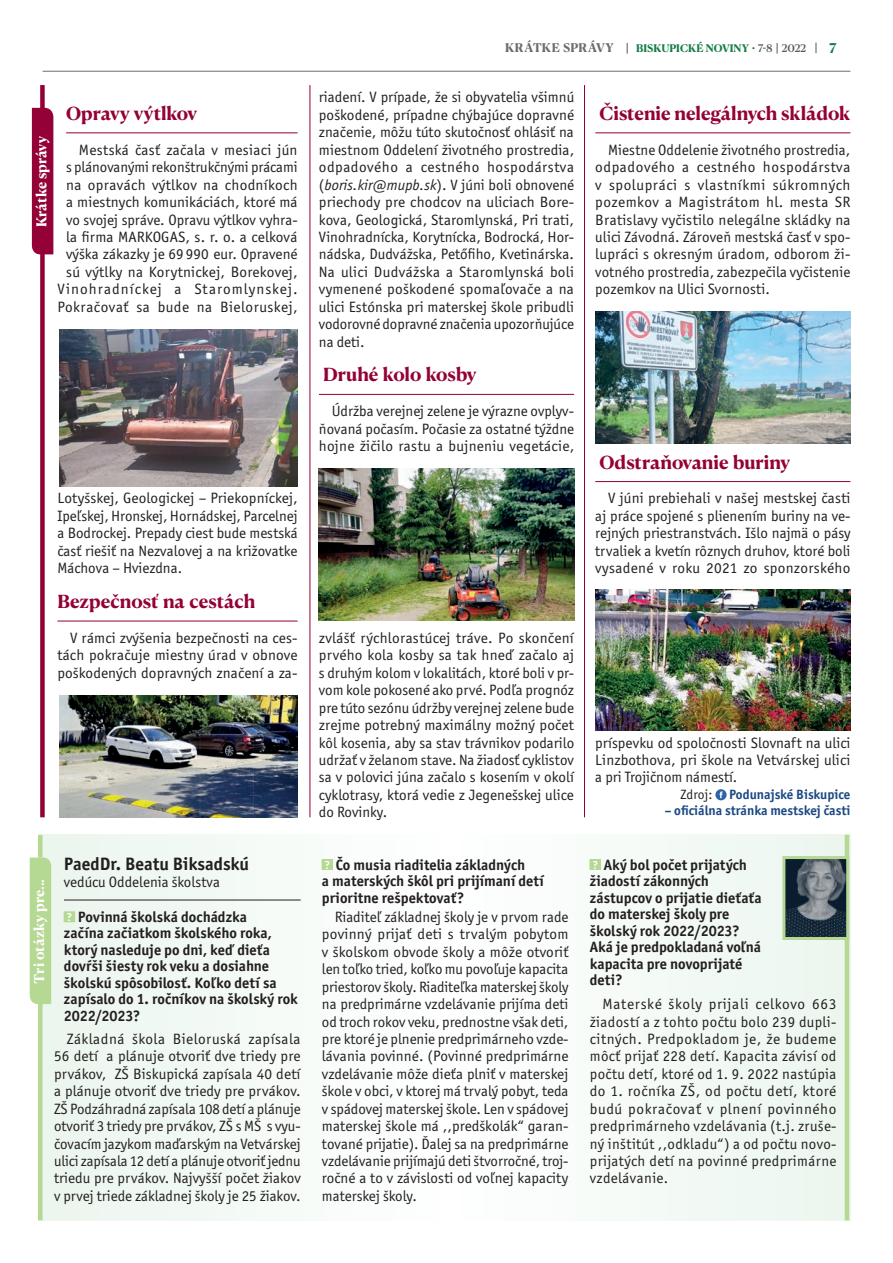
<style>
.page{position:relative;width:893px;height:1263px;background:#fff}
.page>*{position:absolute;margin:0;border:0;box-sizing:border-box;transform-origin:0 0}
.t1{font:700 18px "Canela Text";letter-spacing:-.005em;color:#940136}
.t2{font:700 18px "Officina Sans Itc TOT";color:#231f20}
.t3{font:15px/17.4px "Officina Sans Itc TOT";letter-spacing:.005em;color:#231f20;text-align:justify}
.t4{font:700 15px/16.5px "Officina Sans Itc TOT";color:#231f20}
.t5{font:700 13.65px "Canela Text";letter-spacing:-.005em;color:#fff}
.t6{font:700 13.5px "Officina Sans Itc TOT";color:#1d4985}
.t7{font:700 13.5px "Canela Text";color:#177d47}
.t8{font:700 12px "Canela Text";letter-spacing:.025em;color:#6c6d70}
.t9{font:700 10.5px "Canela Text";letter-spacing:-.005em;color:#177d47}
.s1{font-size:11.55px;color:#fff}
.s2{font-weight:500;font-size:13.5px}
.s3{font-weight:500;color:#57585a}
.s4{font-style:italic}
.s5{font-weight:400;color:#231f20}
</style>
<div class="page">
<hr style="left:43px;top:71px;width:807px;height:1px;background:#6c6d70">
<div style="left:40px;top:85px;width:5px;height:732px;background:#940136"></div>
<div style="left:32px;top:108px;width:21px;height:146px;background:#940136"></div>
<hr style="left:66px;top:133px;width:232px;height:1px;background:#940136">
<hr style="left:57px;top:621px;width:241px;height:1px;background:#940136">
<hr style="left:319px;top:394px;width:255px;height:1px;background:#940136">
<hr style="left:595px;top:133px;width:255px;height:1px;background:#940136">
<hr style="left:595px;top:481px;width:255px;height:1px;background:#940136">
<svg style="left:715px;top:789px;width:12px;height:11px"></svg>
<svg style="left:719px;top:791px;width:4px;height:7px"></svg>
<img style="left:60px;top:329px;width:238px;height:157px">
<img style="left:595px;top:312px;width:255px;height:131px">
<img style="left:595px;top:589px;width:255px;height:141px">
<img style="left:319px;top:469px;width:255px;height:152px">
<img style="left:60px;top:695px;width:238px;height:122px">
<hr style="left:310px;top:85px;width:1px;height:732px;background:#940136">
<hr style="left:584px;top:85px;width:1px;height:732px;background:#940136">
<div style="left:43px;top:835px;width:807px;height:385px;background:#f4faf6"></div>
<div style="left:38px;top:835px;width:5px;height:22px;background:#b5d892"></div>
<div style="left:38px;top:909px;width:5px;height:311px;background:#b5d892"></div>
<hr style="left:845px;top:835px;width:4px;height:385px;background:#b5d892">
<hr style="left:64px;top:900px;width:237px;height:1px;background:#231f20">
<div style="left:64px;top:912px;width:11px;height:10px;background:#b5d892"></div>
<div style="left:322px;top:859px;width:11px;height:10px;background:#b5d892"></div>
<div style="left:322px;top:859px;width:11px;height:11px;border:1px solid #b5d892"></div>
<div style="left:590px;top:859px;width:10px;height:10px;background:#b5d892"></div>
<div style="left:590px;top:859px;width:11px;height:11px;border:1px solid #b5d892"></div>
<div style="left:30px;top:857px;width:21px;height:147px;background:#b5d892"></div>
<img style="left:786px;top:860px;width:59px;height:76px">
<div style="left:782px;top:856px;width:67px;height:84px;border:3px solid #b5d892"></div>
<p class="t5" style="left:29px;top:227px;width:93px;rotate:-90deg">Krátke správy</p>
<p class="t1" style="left:66px;top:97px;width:133px">Opravy výtlkov</p>
<p class="t3" style="left:57px;top:141px;width:242px;text-align:right">Mestská časť začala v mesiaci jún<br>s plánovanými rekonštrukčnými prácami na opravách výtlkov na chodníkoch a miestnych komunikáciách, ktoré má vo svojej správe. Opravu výtlkov vyhra&shy;la firma MARKOGAS, s. r. o. a celková výška zákazky je 69 990 eur. Opravené sú výtlky na Korytnickej, Borekovej, Vinohradníckej a Staromlynskej.<br>Pokračovať sa bude na Bieloruskej,</p>
<p class="t3" style="left:57px;top:490px;width:242px">Lotyšskej, Geologickej – Priekopníckej, Ipeľskej, Hronskej, Hornádskej, Parcelnej a Bodrockej. Prepady ciest bude mestská časť riešiť na Nezvalovej a na križovatke Máchova – Hviezdna.</p>
<p class="t1" style="left:57px;top:585px;width:199px">Bezpečnosť na cestách</p>
<p class="t3" style="left:57px;top:629px;width:242px;text-indent:13px">V rámci zvýšenia bezpečnosti na ces&shy;tách pokračuje miestny úrad v obnove poškodených dopravných značení a za-</p>
<p class="t2" style="left:64px;top:852px;width:187px">PaedDr. Beatu Biksadskú</p>
<p class="t3" style="left:64px;top:873px;width:157px">vedúcu Oddelenia školstva</p>
<p class="t4" style="left:64px;top:908px;width:235px"><span class="s1">?</span> Povinná školská dochádzka<br>začína začiatkom školského roka, ktorý nasleduje po dni, keď dieťa dovŕši šiesty rok veku a dosiahne školskú spôsobilosť. Koľko detí sa zapísalo do 1. ročníkov na školský rok<br>2022/2023?</p>
<p class="t3" style="left:54px;top:1030px;width:248px;text-indent:13px">Základná škola Bieloruská zapísala 56 detí a plánuje otvoriť dve triedy pre prvákov, ZŠ Biskupická zapísala 40 detí a plánuje otvoriť dve triedy pre prvákov.<br>ZŠ Podzáhradná zapísala 108 detí a plánuje otvoriť 3 triedy pre prvákov, ZŠ s MŠ s vyu&shy;čovacím jazykom maďarským na Vetvárskej ulici zapísala 12 detí a plánuje otvoriť jednu triedu pre prvákov. Najvyšší počet žiakov v prvej triede základnej školy je 25 žiakov.</p>
<p class="t5" style="left:27px;top:984px;width:107px;rotate:-90deg">Tri otázky pre...</p>
<p class="t8" style="left:505px;top:37px;width:110px">KRÁTKE SPRÁVY</p>
<p class="t9" style="left:636px;top:39px;width:172px">BISKUPICKÉ NOVINY <span class="s2">·</span> <span class="s3">7-8 2022</span></p>
<p class="t7" style="left:829px;top:36px;width:9px">7</p>
<p class="t3" style="left:319px;top:89px;width:257px">riadení. V prípade, že si obyvatelia všimnú poškodené, prípadne chýbajúce dopravné značenie, môžu túto skutočnosť ohlásiť na miestnom Oddelení životného prostredia, odpadového a cestného hospodárstva (<span class="s4">boris.kir@mupb.sk</span>). V júni boli obnovené priechody pre chodcov na uliciach Bore&shy;kova, Geologická, Staromlynská, Pri trati, Vinohradnícka, Korytnícka, Bodrocká, Hor&shy;nádska, Dudvážska, Petőfiho, Kvetinárska.<br>Na ulici Dudvážska a Staromlynská boli vymenené poškodené spomaľovače a na ulici Estónska pri materskej škole pribudli vodorovné dopravné značenia upozorňujúce na deti.</p>
<p class="t1" style="left:323px;top:358px;width:155px">Druhé kolo kosby</p>
<p class="t3" style="left:319px;top:403px;width:257px;text-indent:13px">Údržba verejnej zelene je výrazne ovplyv&shy;ňovaná počasím. Počasie za ostatné týždne hojne žičilo rastu a bujneniu vegetácie,</p>
<p class="t1" style="left:600px;top:97px;width:252px">Čistenie nelegálnych skládok</p>
<p class="t3" style="left:595px;top:141px;width:257px;text-indent:13px">Miestne Oddelenie životného prostredia, odpadového a cestného hospodárstva v spolupráci s vlastníkmi súkromných pozemkov a Magistrátom hl. mesta SR Bratislavy vyčistilo nelegálne skládky na ulici Závodná. Zároveň mestská časť v spo&shy;lupráci s okresným úradom, odborom ži&shy;votného prostredia, zabezpečila vyčistenie pozemkov na Ulici Svornosti.</p>
<p class="t1" style="left:600px;top:445px;width:192px">Odstraňovanie buriny</p>
<p class="t3" style="left:595px;top:490px;width:257px;text-indent:13px">V júni prebiehali v našej mestskej časti aj práce spojené s plienením buriny na ve&shy;rejných priestranstvách. Išlo najmä o pásy trvaliek a kvetín rôznych druhov, ktoré boli vysadené v roku 2021 zo sponzorského</p>
<p class="t3" style="left:319px;top:629px;width:257px">zvlášť rýchlorastúcej tráve. Po skončení prvého kola kosby sa tak hneď začalo aj s druhým kolom v lokalitách, ktoré boli v pr&shy;vom kole pokosené ako prvé. Podľa prognóz pre túto sezónu údržby verejnej zelene bude zrejme potrebný maximálny možný počet kôl kosenia, aby sa stav trávnikov podarilo udržať v želanom stave. Na žiadosť cyklistov sa v polovici júna začalo s kosením v okolí cyklotrasy, ktorá vedie z Jegenešskej ulice do Rovinky.</p>
<p class="t4" style="left:322px;top:856px;width:224px"><span class="s1">?</span> Čo musia riaditelia základných<br>a materských škôl pri prijímaní detí prioritne rešpektovať?</p>
<p class="t3" style="left:322px;top:908px;width:248px;text-indent:13px">Riaditeľ základnej školy je v prvom rade povinný prijať deti s trvalým pobytom v školskom obvode školy a môže otvoriť len toľko tried, koľko mu povoľuje kapacita priestorov školy. Riaditeľka materskej školy na predprimárne vzdelávanie prijíma deti od troch rokov veku, prednostne však deti, pre ktoré je plnenie predprimárneho vzde&shy;lávania povinné. (Povinné predprimárne vzdelávanie môže dieťa plniť v materskej škole v obci, v ktorej má trvalý pobyt, teda v spádovej materskej škole. Len v spádovej materskej škole má ,,predškolák“ garan&shy;tované prijatie). Ďalej sa na predprimárne vzdelávanie prijímajú deti štvorročné, troj&shy;ročné a to v závislosti od voľnej kapacity materskej školy.</p>
<p class="t3" style="left:595px;top:734px;width:257px">príspevku od spoločnosti Slovnaft na ulici Linzbothova, pri škole na Vetvárskej ulici a pri Trojičnom námestí.</p>
<p class="t6" style="left:680px;top:786px;width:172px"><span class="s5">Zdroj:</span> Podunajské Biskupice</p>
<p class="t6" style="left:665px;top:802px;width:187px">– oficiálna stránka mestskej časti</p>
<p class="t4" style="left:590px;top:856px;width:173px"><span class="s1">?</span> Aký bol počet prijatých žiadostí zákonných zástupcov o prijatie dieťaťa do materskej školy pre školský rok 2022/2023?<br>Aká je predpokladaná voľná kapacita pre novoprijaté deti?</p>
<p class="t3" style="left:590px;top:995px;width:248px;text-indent:13px">Materské školy prijali celkovo 663 žiadostí a z tohto počtu bolo 239 dupli&shy;citných. Predpokladom je, že budeme môcť prijať 228 detí. Kapacita závisí od počtu detí, ktoré od 1. 9. 2022 nastúpia do 1. ročníka ZŠ, od počtu detí, ktoré budú pokračovať v plnení povinného predprimárneho vzdelávania (t.j. zruše&shy;ný inštitút ,,odkladu“) a od počtu novo&shy;prijatých detí na povinné predprimárne vzdelávanie.</p>
</div>
